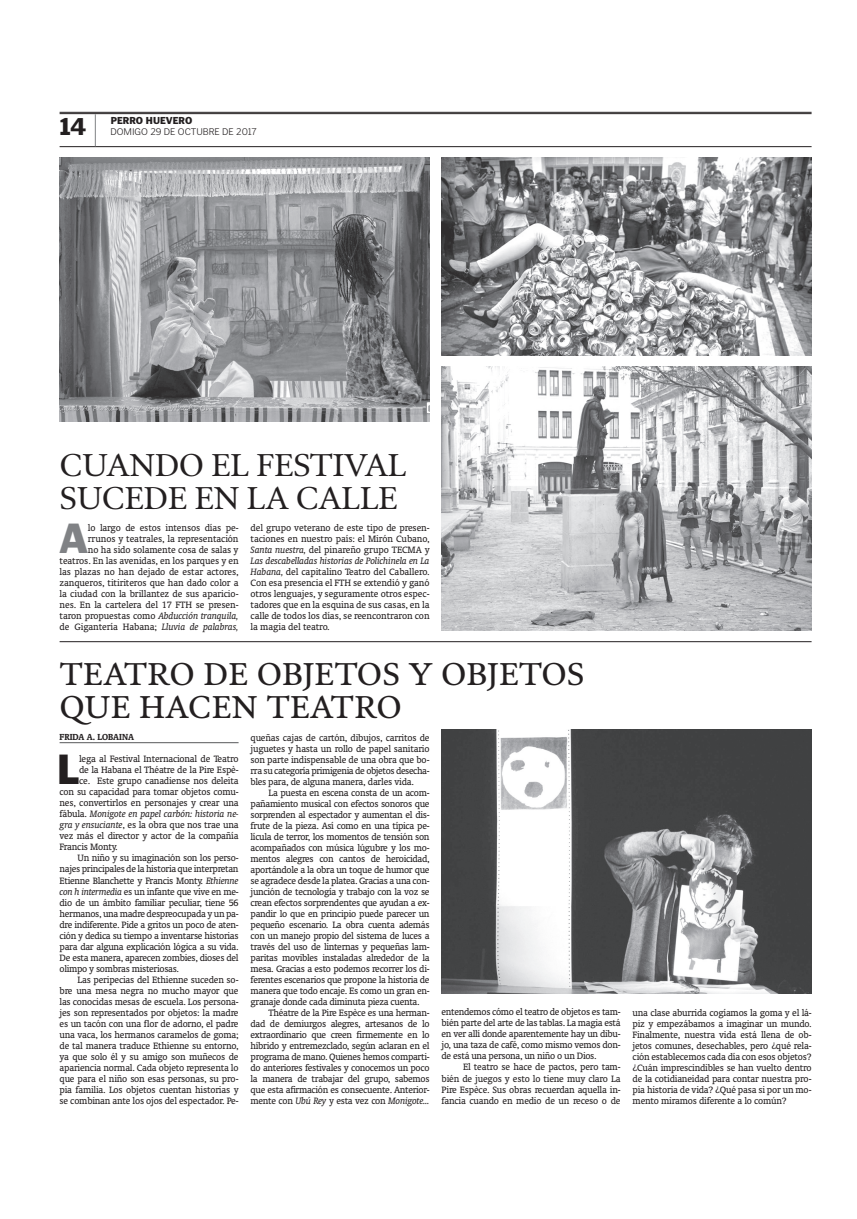
<style>
.page{position:relative;width:857px;height:1219px;background:#fff}
.page>*{position:absolute;margin:0;border:0;box-sizing:border-box;transform-origin:0 0}
.t1{font:900 41.7px "Poynter Gothic Text";color:#231f20}
.t2{font:900 41.7px "Poynter Gothic Text";color:#808285}
.t3{font:32px/33px "Poynter Text Roman Two";color:#231f20}
.t4{font:32px/33px "Poynter Text Roman One";letter-spacing:-.025em;color:#231f20}
.t5{font:900 24px "Poynter Gothic Text";color:#231f20}
.t6{font:10.5px/11px "Oranda BT";letter-spacing:-.03em;color:#231f20;text-align:justify}
.t7{font:10.5px/11px "Oranda BT";letter-spacing:-.01em;color:#231f20;text-align:right}
.t8{font:italic 10.5px "Oranda BT";letter-spacing:-.02em;color:#231f20}
.t9{font:300 10px "Poynter Gothic Text";color:#231f20}
.t10{font:700 10px "Oranda BT";color:#231f20}
.t11{font:900 10px "Poynter Gothic Text";color:#231f20}
.s1{font-style:italic}
.s2{font-style:normal}
</style>
<div class="page">
<hr style="left:60px;top:146px;width:751px;height:1px;background:#231f20">
<hr style="left:60px;top:112px;width:751px;height:1px;background:#231f20">
<hr style="left:60px;top:113px;width:751px;height:1px;background:#231f20">
<hr style="left:95px;top:114px;width:1px;height:32px;background:#808285">
<hr style="left:60px;top:742px;width:178px;height:1px;background:#57585a">
<img style="left:441px;top:729px;width:370px;height:264px">
<img style="left:441px;top:366px;width:370px;height:264px">
<img style="left:441px;top:157px;width:370px;height:198px">
<img style="left:60px;top:157px;width:369px;height:264px">
<hr style="left:60px;top:641px;width:751px;height:1px;background:#231f20">
<h3 class="t5" style="left:60px;top:113px;width:28px">14</h3>
<p class="t11" style="left:111px;top:115px;width:83px">PERRO HUEVERO</p>
<p class="t9" style="left:110px;top:127px;width:148px">DOMIGO 29 DE OCTUBRE DE 2017</p>
<h2 class="t4" style="left:60px;top:448px;width:348px">CUANDO EL FESTIVAL<br>SUCEDE EN LA CALLE</h2>
<p class="t6" style="left:250px;top:523px;width:180px">del grupo veterano de este tipo de presen&shy;taciones en nuestro país: el Mirón Cubano, <span class="s1">Santa nuestra,</span> del pinareño grupo TECMA y <span class="s1">Las descabelladas historias de Polichinela en La Habana,</span> del capitalino Teatro del Caballero.<br>Con esa presencia el FTH se extendió y ganó otros lenguajes, y seguramente otros espec&shy;tadores que en la esquina de sus casas, en la calle de todos los días, se reencontraron con la magia del teatro.</p>
<h1 class="t2" style="left:59px;top:515px;width:31px">A</h1>
<p class="t7" style="left:60px;top:523px;width:180px">lo largo de estos intensos días pe&shy;rrunos y teatrales, la representación<br>no ha sido solamente cosa de salas y teatros. En las avenidas, en los parques y en las plazas no han dejado de estar actores, zanqueros, titiriteros que han dado color a la ciudad con la brillantez de sus aparicio&shy;nes. En la cartelera del 17 FTH se presen&shy;taron propuestas como <span class="s1">Abducción tranquila, </span>de Gigantería Habana; <span class="s1">Lluvia de palabras,</span></p>
<h2 class="t3" style="left:60px;top:657px;width:526px">TEATRO DE OBJETOS Y OBJETOS<br>QUE HACEN TEATRO</h2>
<p class="t10" style="left:60px;top:731px;width:76px">FRIDA A. LOBAINA</p>
<h1 class="t1" style="left:57px;top:746px;width:24px">L</h1>
<p class="t6" style="left:79px;top:754px;width:161px">lega al Festival Internacional de Teatro</p>
<p class="t6" style="left:79px;top:765px;width:161px">de la Habana el Théatre de la Pire Espè-</p>
<p class="t6" style="left:79px;top:776px;width:161px">ce. Este grupo canadiense nos deleita</p>
<p class="t6" style="left:60px;top:787px;width:180px">con su capacidad para tomar objetos comu-</p>
<p class="t6" style="left:60px;top:798px;width:180px">nes, convertirlos en personajes y crear una</p>
<p class="t8" style="left:60px;top:808px;width:180px"><span class="s2">fábula.</span> Monigote en papel carbón: historia ne-</p>
<p class="t6" style="left:60px;top:820px;width:180px"><span class="s1">gra y ensuciante</span>, es la obra que nos trae una</p>
<p class="t6" style="left:60px;top:831px;width:180px">vez más el director y actor de la compañía</p>
<p class="t6" style="left:60px;top:842px;width:59px">Francis Monty.</p>
<p class="t6" style="left:78px;top:853px;width:162px">Un niño y su imaginación son los perso-</p>
<p class="t6" style="left:60px;top:864px;width:180px">najes principales de la historia que interpretan</p>
<p class="t6" style="left:60px;top:875px;width:180px">Etienne Blanchette y Francis Monty. <span class="s1">Ethienne</span></p>
<p class="t6" style="left:60px;top:886px;width:180px"><span class="s1">con h intermedia</span> es un infante que vive en me-</p>
<p class="t6" style="left:60px;top:897px;width:180px">dio de un ámbito familiar peculiar, tiene 56</p>
<p class="t6" style="left:60px;top:908px;width:180px">hermanos, una madre despreocupada y un pa-</p>
<p class="t6" style="left:60px;top:919px;width:180px">dre indiferente. Pide a gritos un poco de aten-</p>
<p class="t6" style="left:60px;top:930px;width:180px">ción y dedica su tiempo a inventarse historias</p>
<p class="t6" style="left:60px;top:941px;width:180px">para dar alguna explicación lógica a su vida.</p>
<p class="t6" style="left:60px;top:952px;width:180px">De esta manera, aparecen zombies, dioses del</p>
<p class="t6" style="left:60px;top:963px;width:121px">olimpo y sombras misteriosas.</p>
<p class="t6" style="left:78px;top:974px;width:162px">Las peripecias del Ethienne suceden so-</p>
<p class="t6" style="left:60px;top:985px;width:180px">bre una mesa negra no mucho mayor que</p>
<p class="t6" style="left:60px;top:996px;width:180px">las conocidas mesas de escuela. Los persona-</p>
<p class="t6" style="left:60px;top:1007px;width:180px">jes son representados por objetos: la madre</p>
<p class="t6" style="left:60px;top:1018px;width:180px">es un tacón con una flor de adorno, el padre</p>
<p class="t6" style="left:60px;top:1029px;width:180px">una vaca, los hermanos caramelos de goma;</p>
<p class="t6" style="left:60px;top:1040px;width:180px">de tal manera traduce Ethienne su entorno,</p>
<p class="t6" style="left:60px;top:1051px;width:180px">ya que solo él y su amigo son muñecos de</p>
<p class="t6" style="left:60px;top:1062px;width:180px">apariencia normal. Cada objeto representa lo</p>
<p class="t6" style="left:60px;top:1073px;width:180px">que para el niño son esas personas, su pro-</p>
<p class="t6" style="left:60px;top:1084px;width:180px">pia familia. Los objetos cuentan historias y</p>
<p class="t6" style="left:60px;top:1095px;width:180px">se combinan ante los ojos del espectador. Pe-</p>
<p class="t6" style="left:250px;top:732px;width:180px">queñas cajas de cartón, dibujos, carritos de juguetes y hasta un rollo de papel sanitario son parte indispensable de una obra que bo&shy;rra su categoría primigenia de objetos desecha&shy;bles para, de alguna manera, darles vida.</p>
<p class="t6" style="left:268px;top:787px;width:162px">La puesta en escena consta de un acom-</p>
<p class="t6" style="left:250px;top:798px;width:180px">pañamiento musical con efectos sonoros que</p>
<p class="t6" style="left:250px;top:809px;width:180px">sorprenden al espectador y aumentan el dis-</p>
<p class="t6" style="left:250px;top:820px;width:180px">frute de la pieza. Así como en una típica pe-</p>
<p class="t6" style="left:250px;top:831px;width:180px">lícula de terror, los momentos de tensión son</p>
<p class="t6" style="left:250px;top:842px;width:180px">acompañados con música lúgubre y los mo-</p>
<p class="t6" style="left:250px;top:853px;width:180px">mentos alegres con cantos de heroicidad,</p>
<p class="t6" style="left:250px;top:864px;width:180px">aportándole a la obra un toque de humor que</p>
<p class="t6" style="left:250px;top:875px;width:180px">se agradece desde la platea. Gracias a una con-</p>
<p class="t6" style="left:250px;top:886px;width:180px">junción de tecnología y trabajo con la voz se</p>
<p class="t6" style="left:250px;top:897px;width:180px">crean efectos sorprendentes que ayudan a ex-</p>
<p class="t6" style="left:250px;top:908px;width:180px">pandir lo que en principio puede parecer un</p>
<p class="t6" style="left:250px;top:919px;width:180px">pequeño escenario. La obra cuenta además</p>
<p class="t6" style="left:250px;top:930px;width:180px">con un manejo propio del sistema de luces a</p>
<p class="t6" style="left:250px;top:941px;width:180px">través del uso de linternas y pequeñas lam-</p>
<p class="t6" style="left:250px;top:952px;width:180px">paritas movibles instaladas alrededor de la</p>
<p class="t6" style="left:250px;top:963px;width:180px">mesa. Gracias a esto podemos recorrer los di-</p>
<p class="t6" style="left:250px;top:974px;width:180px">ferentes escenarios que propone la historia de</p>
<p class="t6" style="left:250px;top:985px;width:180px">manera que todo encaje. Es como un gran en-</p>
<p class="t6" style="left:250px;top:996px;width:170px">granaje donde cada diminuta pieza cuenta.</p>
<p class="t6" style="left:268px;top:1007px;width:162px">Théatre de la Pire Espèce es una herman-</p>
<p class="t6" style="left:250px;top:1018px;width:180px">dad de demiurgos alegres, artesanos de lo</p>
<p class="t6" style="left:250px;top:1029px;width:180px">extraordinario que creen firmemente en lo</p>
<p class="t6" style="left:250px;top:1040px;width:180px">híbrido y entremezclado, según aclaran en el</p>
<p class="t6" style="left:250px;top:1051px;width:180px">programa de mano. Quienes hemos comparti-</p>
<p class="t6" style="left:250px;top:1062px;width:180px">do anteriores festivales y conocemos un poco</p>
<p class="t6" style="left:250px;top:1073px;width:180px">la manera de trabajar del grupo, sabemos</p>
<p class="t6" style="left:250px;top:1084px;width:180px">que esta afirmación es consecuente. Anterior-</p>
<p class="t6" style="left:250px;top:1095px;width:180px">mente con <span class="s1">Ubú Rey</span> y esta vez con <span class="s1">Monigote...</span></p>
<p class="t6" style="left:441px;top:1007px;width:180px">entendemos cómo el teatro de objetos es tam&shy;bién parte del arte de las tablas. La magia está en ver allí donde aparentemente hay un dibu&shy;jo, una taza de café, como mismo vemos don&shy;de está una persona, un niño o un Dios.</p>
<p class="t6" style="left:441px;top:1062px;width:180px;text-indent:21px">El teatro se hace de pactos, pero tam&shy;bién de juegos y esto lo tiene muy claro La Pire Espèce. Sus obras recuerdan aquella in&shy;fancia cuando en medio de un receso o de</p>
<p class="t6" style="left:632px;top:1007px;width:180px">una clase aburrida cogíamos la goma y el lá&shy;piz y empezábamos a imaginar un mundo.<br>Finalmente, nuestra vida está llena de ob&shy;jetos comunes, desechables, pero ¿qué rela&shy;ción establecemos cada día con esos objetos? ¿Cuán imprescindibles se han vuelto dentro de la cotidianeidad para contar nuestra pro&shy;pia historia de vida? ¿Qué pasa si por un mo&shy;mento miramos diferente a lo común?</p>
</div>
